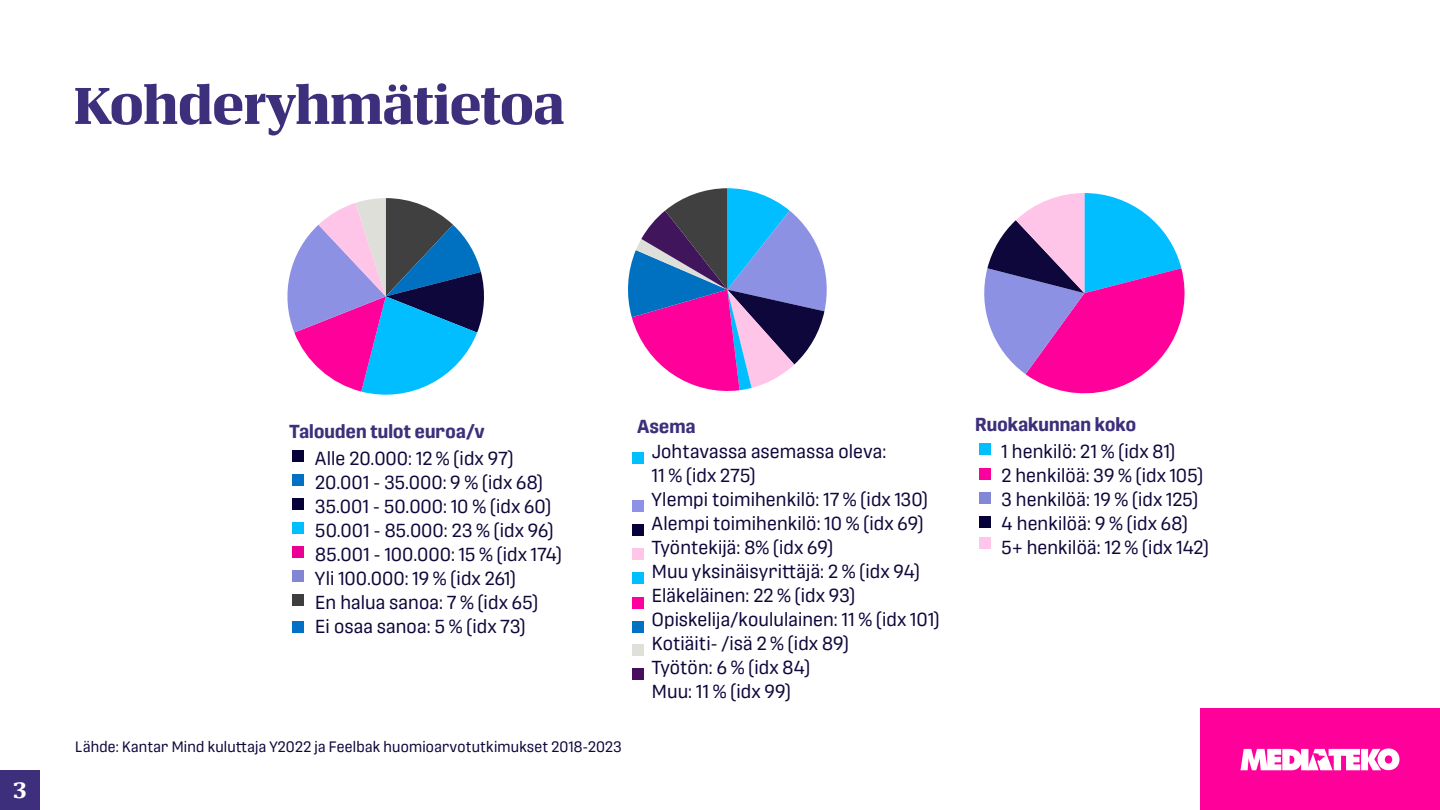
<style>
.page{position:relative;width:1440px;height:810px;background:#fff}
.page>*{position:absolute;margin:0;border:0;box-sizing:border-box;transform-origin:0 0}
.t1{font:700 52.5px "Neuvos";color:#3d2f7b}
.t2{font:700 22.5px "Neuvos";color:#fff}
.t3{font:18.75px/24px "Protipo";letter-spacing:-.03em;color:#0e073b}
.t4{font:700 18.75px "Protipo";letter-spacing:-.025em;color:#3d2f7b}
.t5{font:15px "Protipo";letter-spacing:-.025em;color:#0e073b}
</style>
<div class="page">
<div style="left:1200px;top:709px;width:240px;height:101px;background:#ff009b"></div>
<svg style="left:1241px;top:748px;width:159px;height:22px"></svg>
<div style="left:0;top:771px;width:39px;height:39px;background:#3d2f7b"></div>
<svg style="left:287px;top:198px;width:197px;height:197px"></svg>
<svg style="left:628px;top:188px;width:199px;height:203px"></svg>
<svg style="left:984px;top:193px;width:201px;height:201px"></svg>
<div style="left:292px;top:450px;width:12px;height:12px;background:#07013a"></div>
<div style="left:292px;top:474px;width:12px;height:12px;background:#0071c4"></div>
<div style="left:292px;top:498px;width:12px;height:12px;background:#07013a"></div>
<div style="left:292px;top:522px;width:12px;height:12px;background:#00bfff"></div>
<div style="left:292px;top:546px;width:12px;height:12px;background:#ea0092"></div>
<div style="left:292px;top:570px;width:12px;height:12px;background:#8287d4"></div>
<div style="left:292px;top:594px;width:12px;height:12px;background:#3e3e3e"></div>
<div style="left:292px;top:621px;width:12px;height:12px;background:#0071c4"></div>
<div style="left:632px;top:452px;width:12px;height:12px;background:#00bfff"></div>
<div style="left:632px;top:500px;width:12px;height:12px;background:#8d92e6"></div>
<div style="left:632px;top:524px;width:12px;height:12px;background:#07013a"></div>
<div style="left:632px;top:548px;width:12px;height:12px;background:#ffc6ea"></div>
<div style="left:632px;top:572px;width:12px;height:12px;background:#00bfff"></div>
<div style="left:632px;top:597px;width:12px;height:12px;background:#ff009f"></div>
<div style="left:632px;top:621px;width:12px;height:12px;background:#0071c3"></div>
<div style="left:632px;top:644px;width:12px;height:12px;background:#e0e0da"></div>
<div style="left:632px;top:668px;width:12px;height:12px;background:#480d5d"></div>
<div style="left:979px;top:443px;width:12px;height:12px;background:#00bfff"></div>
<div style="left:979px;top:468px;width:12px;height:12px;background:#fa009c"></div>
<div style="left:979px;top:492px;width:12px;height:12px;background:#8388d6"></div>
<div style="left:979px;top:516px;width:12px;height:12px;background:#07013a"></div>
<div style="left:979px;top:537px;width:12px;height:12px;background:#ffc6ea"></div>
<h1 class="t1" style="left:73px;top:64px;width:492px">Kohderyhmätietoa</h1>
<p class="t2" style="left:13px;top:772px;width:15px">3</p>
<p class="t4" style="left:289px;top:420px;width:197px">Talouden tulot euroa/v</p>
<p class="t4" style="left:637px;top:415px;width:60px">Asema</p>
<p class="t4" style="left:975px;top:414px;width:163px">Ruokakunnan koko</p>
<p class="t3" style="left:315px;top:446px;width:249px">Alle 20.000: 12 % (idx 97)<br>20.001 - 35.000: 9 % (idx 68)<br>35.001 - 50.000: 10 % (idx 60)<br>50.001 - 85.000: 23 % (idx 96)<br>85.001 - 100.000: 15 % (idx 174)<br>Yli 100.000: 19 % (idx 261)<br>En halua sanoa: 7 % (idx 65)<br>Ei osaa sanoa: 5 % (idx 73)</p>
<p class="t3" style="left:652px;top:440px;width:290px">Johtavassa asemassa oleva:<br>11 % (idx 275)<br>Ylempi toimihenkilö: 17 % (idx 130)<br>Alempi toimihenkilö: 10 % (idx 69)<br>Työntekijä: 8% (idx 69)<br>Muu yksinäisyrittäjä: 2 % (idx 94)<br>Eläkeläinen: 22 % (idx 93)<br>Opiskelija/koululainen: 11 % (idx 101)<br>Kotiäiti- /isä 2 % (idx 89)<br>Työtön: 6 % (idx 84)<br>Muu: 11 % (idx 99)</p>
<p class="t3" style="left:1001px;top:440px;width:209px">1 henkilö: 21 % (idx 81)<br>2 henkilöä: 39 % (idx 105)<br>3 henkilöä: 19 % (idx 125)<br>4 henkilöä: 9 % (idx 68)<br>5+ henkilöä: 12 % (idx 142)</p>
<p class="t5" style="left:75px;top:739px;width:548px">Lähde: Kantar Mind kuluttaja Y2022 ja Feelbak huomioarvotutkimukset 2018-2023</p>
</div>
